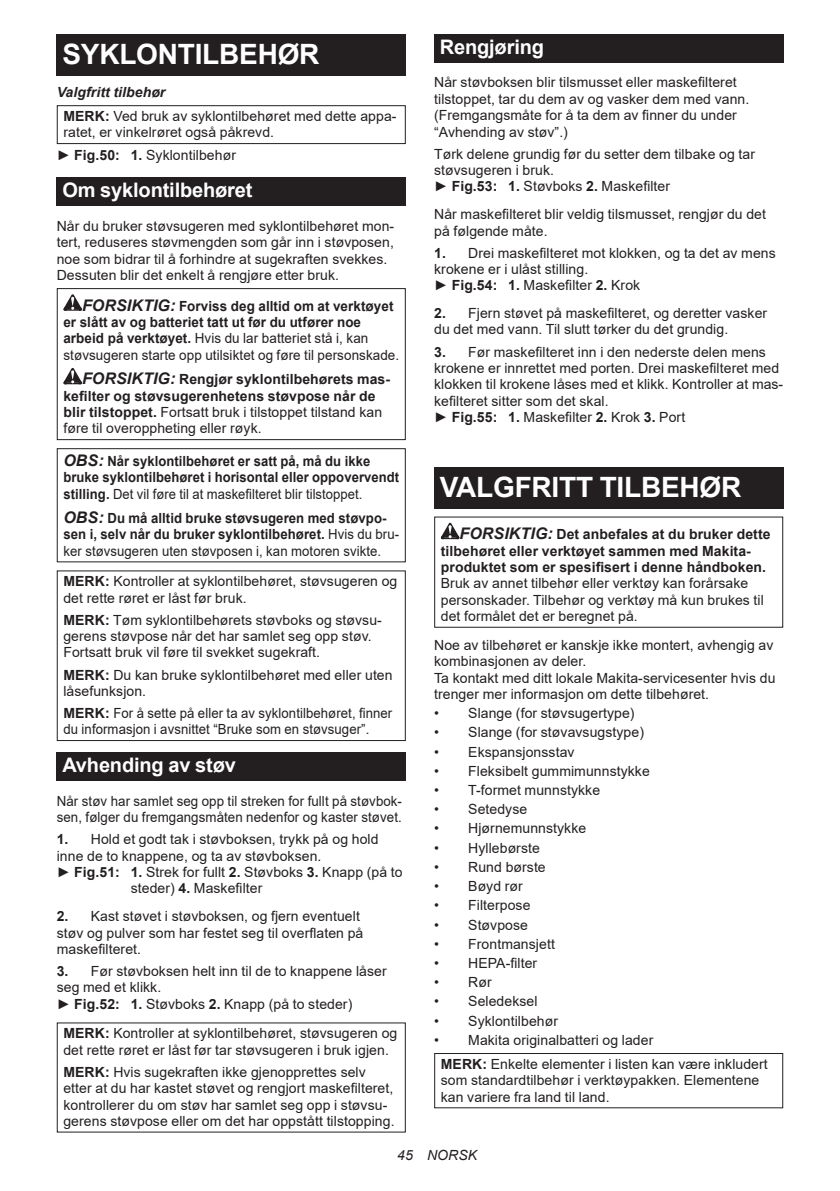
<style>
.page{position:relative;width:840px;height:1191px;background:#fff}
.page>*{position:absolute;margin:0;border:0;box-sizing:border-box;transform-origin:0 0}
.t1{font:700 28px "Arial";letter-spacing:-.01em;color:#fff}
.t2{font:700 20px "Arial";letter-spacing:-.01em;color:#fff}
.t3{font:14px/16.4px "Arial";letter-spacing:.005em;color:#231f20}
.t4{font:700 14px/16.4px "Arial";letter-spacing:.005em;color:#231f20}
.t5{font:700 14px/16.4px "Arial";letter-spacing:.005em;color:#231f20;scale:.96 1}
.t6{font:700 14px/16.4px "Arial";letter-spacing:.005em;color:#231f20;scale:.93 1}
.t7{font:700 14px/16.4px "Arial";letter-spacing:.005em;color:#231f20;scale:.94 1}
.t8{font:14px/16.4px "Arial";letter-spacing:.005em;color:#231f20;scale:.95 1}
.t9{font:14px/16.4px "Arial";letter-spacing:.005em;color:#231f20;scale:.94 1}
.t10{font:italic 14px "Arial";letter-spacing:.005em;color:#231f20}
.s1{font-weight:700;font-style:italic}
.s2{font-weight:700}
.s3{font-style:italic;font-size:16px}
.s4{font-weight:400}
</style>
<div class="page">
<div style="left:57px;top:34px;width:348px;height:41px;background:#231f20"></div>
<div style="left:57px;top:105px;width:348px;height:39px;border:1px solid #231f20"></div>
<div style="left:57px;top:177px;width:348px;height:29px;background:#231f20"></div>
<svg style="left:63px;top:294px;width:19px;height:17px"></svg>
<svg style="left:63px;top:368px;width:19px;height:16px"></svg>
<div style="left:57px;top:288px;width:348px;height:152px;border:1px solid #231f20"></div>
<div style="left:57px;top:448px;width:348px;height:114px;border:1px solid #231f20"></div>
<div style="left:57px;top:570px;width:348px;height:171px;border:1px solid #231f20"></div>
<div style="left:57px;top:752px;width:348px;height:29px;background:#231f20"></div>
<div style="left:434px;top:34px;width:348px;height:29px;background:#231f20"></div>
<div style="left:434px;top:467px;width:348px;height:41px;background:#231f20"></div>
<svg style="left:440px;top:523px;width:19px;height:16px"></svg>
<div style="left:434px;top:516px;width:348px;height:112px;border:1px solid #231f20"></div>
<div style="left:434px;top:1053px;width:348px;height:55px;border:1px solid #231f20"></div>
<h1 class="t1" style="left:62px;top:34px;width:258px">SYKLONTILBEHØR</h1>
<p class="t3" style="left:63px;top:80px;width:334px;line-height:23.8px;text-indent:-7px"><span class="s1">Valgfritt tilbehør<br></span><span class="s2">MERK:</span> Ved bruk av syklontilbehøret med dette appa-</p>
<p class="t3" style="left:57px;top:121px;width:219px;line-height:23px;text-indent:7px">ratet, er vinkelrøret også påkrevd. ► <span class="s2">Fig.50: 1.</span> Syklontilbehør</p>
<h2 class="t2" style="left:62px;top:176px;width:191px">Om syklontilbehøret</h2>
<p class="t3" style="left:57px;top:218px;width:339px">Når du bruker støvsugeren med syklontilbehøret mon&shy;tert, reduseres støvmengden som går inn i støvposen, noe som bidrar til å forhindre at sugekraften svekkes.<br>Dessuten blir det enkelt å rengjøre etter bruk.</p>
<p class="t5" style="left:63px;top:298px;width:351px;text-indent:19px"><span class="s3">FORSIKTIG:</span> Forviss deg alltid om at verktøyet er slått av og batteriet tatt ut før du utfører noe arbeid på verktøyet. <span class="s4">Hvis du lar batteriet stå i, kan støvsugeren starte opp utilsiktet og føre til personskade.</span></p>
<p class="t4" style="left:63px;top:371px;width:328px;text-indent:19px"><span class="s3">FORSIKTIG:</span> Rengjør syklontilbehørets mas&shy;kefilter og støvsugerenhetens støvpose når de blir tilstoppet. <span class="s4">Fortsatt bruk i tilstoppet tilstand kan føre til overoppheting eller røyk.</span></p>
<p class="t6" style="left:63px;top:453px;width:362px"><span class="s3">OBS:</span> Når syklontilbehøret er satt på, må du ikke bruke syklontilbehøret i horisontal eller oppovervendt stilling. <span class="s4">Det vil føre til at maskefilteret blir tilstoppet.</span></p>
<p class="t7" style="left:63px;top:510px;width:358px"><span class="s3">OBS:</span> Du må alltid bruke støvsugeren med støvpo&shy;sen i, selv når du bruker syklontilbehøret. <span class="s4">Hvis du bru&shy;ker støvsugeren uten støvposen i, kan motoren svikte.</span></p>
<p class="t3" style="left:63px;top:573px;width:335px"><span class="s2">MERK:</span> Kontroller at syklontilbehøret, støvsugeren og det rette røret er låst før bruk.</p>
<p class="t3" style="left:63px;top:611px;width:320px"><span class="s2">MERK:</span> Tøm syklontilbehørets støvboks og støvsu&shy;gerens støvpose når det har samlet seg opp støv.<br>Fortsatt bruk vil føre til svekket sugekraft.</p>
<p class="t3" style="left:63px;top:666px;width:330px"><span class="s2">MERK:</span> Du kan bruke syklontilbehøret med eller uten låsefunksjon.</p>
<p class="t9" style="left:63px;top:705px;width:351px"><span class="s2">MERK:</span> For å sette på eller ta av syklontilbehøret, finner du informasjon i avsnittet “Bruke som en støvsuger”.</p>
<h2 class="t2" style="left:62px;top:751px;width:175px">Avhending av støv</h2>
<p class="t8" style="left:57px;top:792px;width:364px">Når støv har samlet seg opp til streken for fullt på støvbok&shy;sen, følger du fremgangsmåten nedenfor og kaster støvet.</p>
<p class="t3" style="left:57px;top:831px;width:323px"><span class="s2">1.</span> Hold et godt tak i støvboksen, trykk på og hold</p>
<p class="t3" style="left:57px;top:847px;width:266px">inne de to knappene, og ta av støvboksen.</p>
<p class="t3" style="left:57px;top:863px;width:347px">► <span class="s2">Fig.51: 1.</span> Strek for fullt <span class="s2">2.</span> Støvboks <span class="s2">3.</span> Knapp (på to</p>
<p class="t3" style="left:131px;top:880px;width:133px">steder) <span class="s2">4.</span> Maskefilter</p>
<p class="t3" style="left:57px;top:908px;width:308px"><span class="s2">2.</span> Kast støvet i støvboksen, og fjern eventuelt støv og pulver som har festet seg til overflaten på maskefilteret.</p>
<p class="t3" style="left:57px;top:962px;width:331px"><span class="s2">3.</span> Før støvboksen helt inn til de to knappene låser seg med et klikk.<br>► <span class="s2">Fig.52: 1.</span> Støvboks <span class="s2">2.</span> Knapp (på to steder)</p>
<p class="t3" style="left:63px;top:1025px;width:335px"><span class="s2">MERK:</span> Kontroller at syklontilbehøret, støvsugeren og det rette røret er låst før tar støvsugeren i bruk igjen.</p>
<p class="t3" style="left:63px;top:1063px;width:332px"><span class="s2">MERK:</span> Hvis sugekraften ikke gjenopprettes selv etter at du har kastet støvet og rengjort maskefilteret, kontrollerer du om støv har samlet seg opp i støvsu&shy;gerens støvpose eller om det har oppstått tilstopping.</p>
<h2 class="t2" style="left:439px;top:33px;width:106px">Rengjøring</h2>
<p class="t3" style="left:434px;top:74px;width:316px">Når støvboksen blir tilsmusset eller maskefilteret tilstoppet, tar du dem av og vasker dem med vann. (Fremgangsmåte for å ta dem av finner du under “Avhending av støv”.)</p>
<p class="t3" style="left:434px;top:145px;width:322px">Tørk delene grundig før du setter dem tilbake og tar støvsugeren i bruk.<br>► <span class="s2">Fig.53: 1.</span> Støvboks <span class="s2">2.</span> Maskefilter</p>
<p class="t3" style="left:434px;top:206px;width:333px">Når maskefilteret blir veldig tilsmusset, rengjør du det på følgende måte.</p>
<p class="t3" style="left:434px;top:244px;width:343px"><span class="s2">1.</span> Drei maskefilteret mot klokken, og ta det av mens krokene er i ulåst stilling.<br>► <span class="s2">Fig.54: 1.</span> Maskefilter <span class="s2">2.</span> Krok</p>
<p class="t3" style="left:434px;top:305px;width:334px"><span class="s2">2.</span> Fjern støvet på maskefilteret, og deretter vasker du det med vann. Til slutt tørker du det grundig.</p>
<p class="t3" style="left:434px;top:343px;width:350px"><span class="s2">3.</span> Før maskefilteret inn i den nederste delen mens krokene er innrettet med porten. Drei maskefilteret med klokken til krokene låses med et klikk. Kontroller at mas&shy;kefilteret sitter som det skal.<br>► <span class="s2">Fig.55: 1.</span> Maskefilter <span class="s2">2.</span> Krok <span class="s2">3.</span> Port</p>
<h1 class="t1" style="left:439px;top:467px;width:303px">VALGFRITT TILBEHØR</h1>
<p class="t4" style="left:440px;top:526px;width:331px;text-indent:19px"><span class="s3">FORSIKTIG:</span> Det anbefales at du bruker dette tilbehøret eller verktøyet sammen med Makita&shy;produktet som er spesifisert i denne håndboken.</p>
<p class="t3" style="left:440px;top:575px;width:324px">Bruk av annet tilbehør eller verktøy kan forårsake personskader. Tilbehør og verktøy må kun brukes til det formålet det er beregnet på.</p>
<p class="t3" style="left:434px;top:636px;width:342px">Noe av tilbehøret er kanskje ikke montert, avhengig av kombinasjonen av deler.<br>Ta kontakt med ditt lokale Makita-servicesenter hvis du trenger mer informasjon om dette tilbehøret.</p>
<p class="t3" style="left:434px;top:705px;width:202px">• Slange (for støvsugertype)</p>
<p class="t3" style="left:434px;top:724px;width:211px">• Slange (for støvavsugstype)</p>
<p class="t3" style="left:434px;top:743px;width:142px">• Ekspansjonsstav</p>
<p class="t3" style="left:434px;top:762px;width:217px">• Fleksibelt gummimunnstykke</p>
<p class="t3" style="left:434px;top:782px;width:167px">• T-formet munnstykke</p>
<p class="t3" style="left:434px;top:801px;width:94px">• Setedyse</p>
<p class="t3" style="left:434px;top:820px;width:153px">• Hjørnemunnstykke</p>
<p class="t3" style="left:434px;top:839px;width:107px">• Hyllebørste</p>
<p class="t3" style="left:434px;top:858px;width:113px">• Rund børste</p>
<p class="t3" style="left:434px;top:878px;width:90px">• Bøyd rør</p>
<p class="t3" style="left:434px;top:897px;width:98px">• Filterpose</p>
<p class="t3" style="left:434px;top:916px;width:95px">• Støvpose</p>
<p class="t3" style="left:434px;top:935px;width:122px">• Frontmansjett</p>
<p class="t3" style="left:434px;top:954px;width:104px">• HEPA-filter</p>
<p class="t3" style="left:434px;top:974px;width:59px">• Rør</p>
<p class="t3" style="left:434px;top:993px;width:105px">• Seledeksel</p>
<p class="t3" style="left:434px;top:1012px;width:125px">• Syklontilbehør</p>
<p class="t3" style="left:440px;top:1028px;width:328px;line-height:23.8px;text-indent:-7px">• Makita originalbatteri og lader<br><span class="s2">MERK:</span> Enkelte elementer i listen kan være inkludert</p>
<p class="t3" style="left:440px;top:1072px;width:320px">som standardtilbehør i verktøypakken. Elementene kan variere fra land til land.</p>
<p class="t10" style="left:397px;top:1146px;width:81px">45 NORSK</p>
</div>
